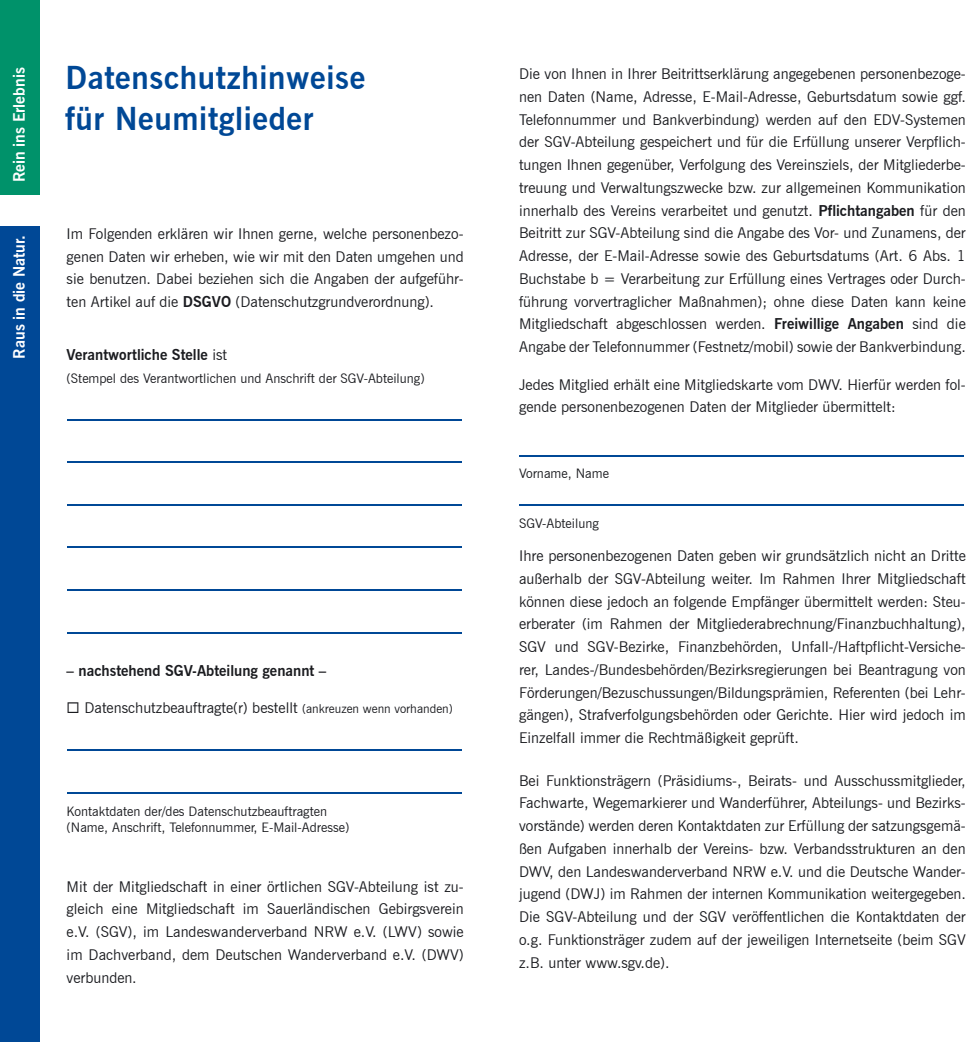
<style>
.page{position:relative;width:973px;height:1042px;background:#fff}
.page>*{position:absolute;margin:0;border:0;box-sizing:border-box;transform-origin:0 0}
.t1{font:700 31.5px/40.2px "News Gothic BT";letter-spacing:.02em;color:#004896}
.t2{font:700 15.75px "News Gothic BT";color:#fff}
.t3{font:14.88px/22.8px "News Gothic BT";color:#1b1c20;text-align:justify}
.t4{font:700 14.88px "News Gothic BT";color:#1b1c20}
.t5{font:13.12px/15.8px "News Gothic BT";color:#1b1c20}
.s1{font-weight:700}
.s2{font-weight:400}
.s3{font-size:12.25px}
</style>
<div class="page">
<div style="left:0;top:227px;width:40px;height:815px;background:#004896"></div>
<div style="left:0;top:0;width:40px;height:195px;background:#00926a"></div>
<hr style="left:67px;top:419px;width:394px;height:1px;background:#004896">
<hr style="left:67px;top:461px;width:394px;height:2px;background:#004896">
<hr style="left:67px;top:504px;width:394px;height:1px;background:#004896">
<hr style="left:67px;top:547px;width:394px;height:1px;background:#004896">
<hr style="left:67px;top:589px;width:394px;height:1px;background:#004896">
<hr style="left:67px;top:632px;width:394px;height:1px;background:#004896">
<hr style="left:67px;top:750px;width:394px;height:1px;background:#004896">
<hr style="left:67px;top:792px;width:394px;height:1px;background:#004896">
<hr style="left:519px;top:455px;width:444px;height:1px;background:#004896">
<hr style="left:519px;top:504px;width:444px;height:2px;background:#004896">
<p class="t2" style="left:10px;top:182px;width:116px;rotate:-90deg">Rein ins Erlebnis</p>
<p class="t2" style="left:10px;top:359px;width:125px;rotate:-90deg">Raus in die Natur.</p>
<h1 class="t1" style="left:65px;top:58px;width:301px">Datenschutzhinweise für Neumitglieder</h1>
<p class="t3" style="left:67px;top:222px;width:398px">Im Folgenden erklären wir Ihnen gerne, welche personenbezo&shy;genen Daten wir erheben, wie wir mit den Daten umgehen und sie benutzen. Dabei beziehen sich die Angaben der aufgeführ&shy;ten Artikel auf die <span class="s1">DSGVO</span> (Datenschutzgrundverordnung).</p>
<p class="t4" style="left:67px;top:345px;width:162px">Verantwortliche Stelle <span class="s2">ist</span></p>
<p class="t5" style="left:67px;top:370px;width:359px">(Stempel des Verantwortlichen und Anschrift der SGV-Abteilung)</p>
<p class="t4" style="left:67px;top:661px;width:261px">– nachstehend SGV-Abteilung genannt –</p>
<p class="t3" style="left:67px;top:696px;width:387px">◻ Datenschutzbeauftragte(r) bestellt <span class="s3">(ankreuzen wenn vorhanden)</span></p>
<p class="t5" style="left:67px;top:804px;width:284px">Kontaktdaten der/des Datenschutzbeauftragten (Name, Anschrift, Telefonnummer, E-Mail-Adresse)</p>
<p class="t3" style="left:67px;top:875px;width:398px">Mit der Mitgliedschaft in einer örtlichen SGV-Abteilung ist zu&shy;gleich eine Mitgliedschaft im Sauerländischen Gebirgsverein e.V. (SGV), im Landeswanderverband NRW e.V. (LWV) sowie im Dachverband, dem Deutschen Wanderverband e.V. (DWV) verbunden.</p>
<p class="t3" style="left:519px;top:62px;width:448px">Die von Ihnen in Ihrer Beitrittserklärung angegebenen personenbezoge&shy;nen Daten (Name, Adresse, E-Mail-Adresse, Geburtsdatum sowie ggf.<br>Telefonnummer und Bankverbindung) werden auf den EDV-Systemen der SGV-Abteilung gespeichert und für die Erfüllung unserer Verpflich&shy;tungen Ihnen gegenüber, Verfolgung des Vereinsziels, der Mitgliederbe&shy;treuung und Verwaltungszwecke bzw. zur allgemeinen Kommunikation innerhalb des Vereins verarbeitet und genutzt. <span class="s1">Pflichtangaben</span> für den Beitritt zur SGV-Abteilung sind die Angabe des Vor- und Zunamens, der Adresse, der E-Mail-Adresse sowie des Geburtsdatums (Art. 6 Abs. 1<br>Buchstabe b = Verarbeitung zur Erfüllung eines Vertrages oder Durch&shy;führung vorvertraglicher Maßnahmen); ohne diese Daten kann keine Mitgliedschaft abgeschlossen werden. <span class="s1">Freiwillige Angaben</span> sind die Angabe der Telefonnummer (Festnetz/mobil) sowie der Bankverbindung.</p>
<p class="t3" style="left:519px;top:373px;width:448px">Jedes Mitglied erhält eine Mitgliedskarte vom DWV. Hierfür werden fol&shy;gende personenbezogenen Daten der Mitglieder übermittelt:</p>
<p class="t5" style="left:519px;top:465px;width:91px">Vorname, Name</p>
<p class="t5" style="left:519px;top:516px;width:81px">SGV-Abteilung</p>
<p class="t3" style="left:519px;top:544px;width:448px">Ihre personenbezogenen Daten geben wir grundsätzlich nicht an Dritte außerhalb der SGV-Abteilung weiter. Im Rahmen Ihrer Mitgliedschaft können diese jedoch an folgende Empfänger übermittelt werden: Steu&shy;erberater (im Rahmen der Mitgliederabrechnung/Finanzbuchhaltung), SGV und SGV-Bezirke, Finanzbehörden, Unfall-/Haftpflicht-Versiche&shy;rer, Landes-/Bundesbehörden/Bezirksregierungen bei Beantragung von Förderungen/Bezuschussungen/Bildungsprämien, Referenten (bei Lehr&shy;gängen), Strafverfolgungsbehörden oder Gerichte. Hier wird jedoch im Einzelfall immer die Rechtmäßigkeit geprüft.</p>
<p class="t3" style="left:519px;top:769px;width:448px">Bei Funktionsträgern (Präsidiums-, Beirats- und Ausschussmitglieder, Fachwarte, Wegemarkierer und Wanderführer, Abteilungs- und Bezirks&shy;vorstände) werden deren Kontaktdaten zur Erfüllung der satzungsgemä&shy;ßen Aufgaben innerhalb der Vereins- bzw. Verbandsstrukturen an den DWV, den Landeswanderverband NRW e.V. und die Deutsche Wander&shy;jugend (DWJ) im Rahmen der internen Kommunikation weitergegeben.<br>Die SGV-Abteilung und der SGV veröffentlichen die Kontaktdaten der o.g. Funktionsträger zudem auf der jeweiligen Internetseite (beim SGV z.B. unter www.sgv.de).</p>
</div>
